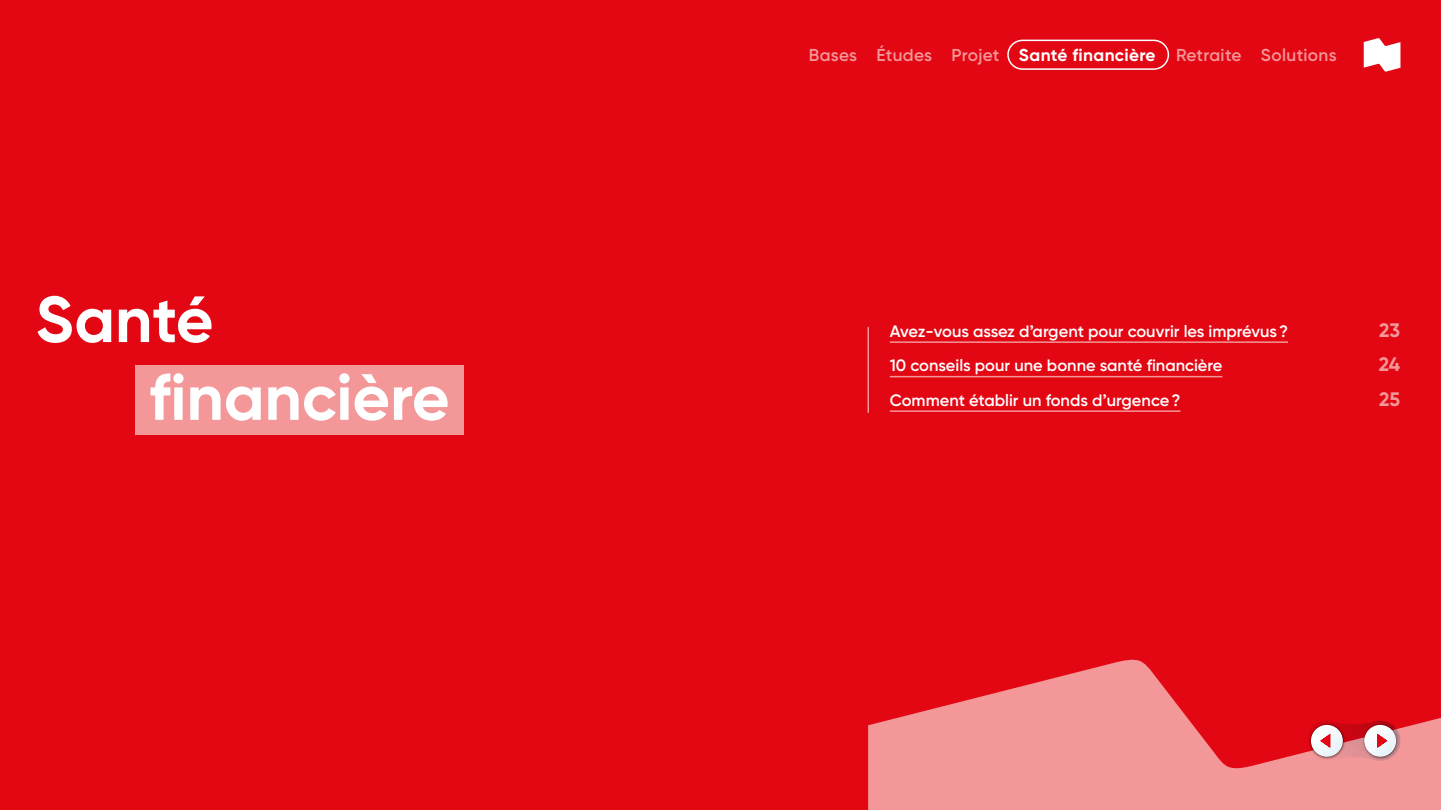
<style>
.page{position:relative;width:1441px;height:810px;background:#fff}
.page>*{position:absolute;margin:0;border:0;box-sizing:border-box;transform-origin:0 0}
.t1{font:700 64.8px/77.8px "Gilroy BN";color:#fff}
.t2{font:700 19.5px "Gilroy BN";color:#f39799}
.t3{font:600 17.25px "Gilroy BN";letter-spacing:.02em;color:#f39799}
.t4{font:600 16.5px "Gilroy BN";color:#fff}
.s1{font-weight:700;color:#fff}
</style>
<div class="page">
<div style="left:0;top:0;width:1440px;height:810px;background:#e30613"></div>
<svg style="left:868px;top:659px;width:572px;height:151px;fill:#f39799"></svg>
<div style="left:135px;top:365px;width:329px;height:70px;background:#f39799"></div>
<hr style="left:889px;top:341px;width:398px;height:2px;background:#f39799">
<hr style="left:889px;top:376px;width:333px;height:1px;background:#f39799">
<hr style="left:889px;top:410px;width:291px;height:2px;background:#f39799">
<hr style="left:867px;top:327px;width:1px;height:85px;background:#f39799">
<div style="left:1007px;top:40px;width:161px;height:30px;border:2px solid #fff;border-radius:15px"></div>
<svg style="left:1363px;top:38px;width:37px;height:34px"></svg>
<svg style="left:1306px;top:721px;width:94px;height:40px;background:#de898f"></svg>
<p class="t1" style="left:149px;top:280px;width:302px;text-indent:-113px">Santé financière</p>
<p class="t3" style="left:808px;top:44px;width:529px">Bases Études Projet <span class="s1">Santé financière</span> Retraite Solutions</p>
<p class="t4" style="left:889px;top:321px;width:400px">Avez-vous assez d’argent pour couvrir les imprévus?</p>
<p class="t2" style="left:1378px;top:318px;width:22px">23</p>
<p class="t4" style="left:889px;top:355px;width:334px">10 conseils pour une bonne santé financière</p>
<p class="t2" style="left:1378px;top:352px;width:23px">24</p>
<p class="t4" style="left:889px;top:390px;width:292px">Comment établir un fonds d’urgence?</p>
<p class="t2" style="left:1378px;top:387px;width:22px">25</p>
</div>
